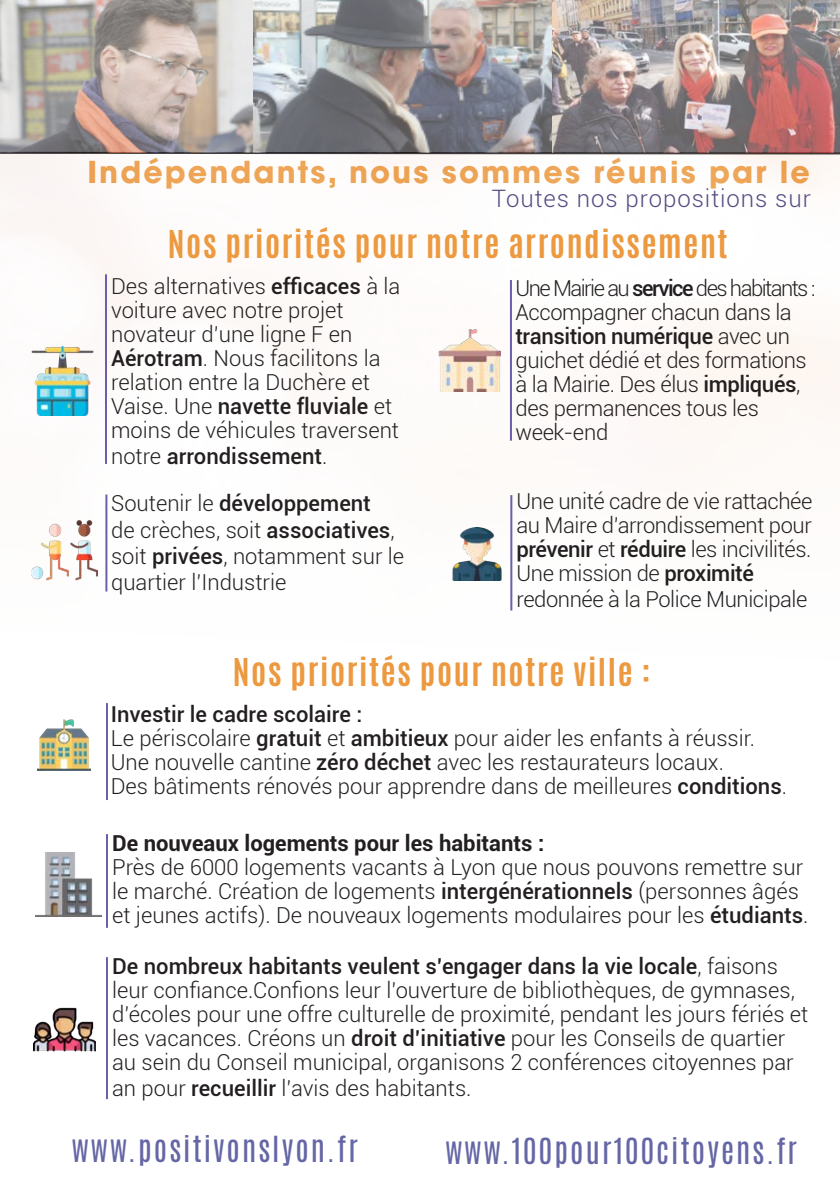
<style>
.page{position:relative;width:840px;height:1191px;background:#fff}
.page>*{position:absolute;margin:0;border:0;box-sizing:border-box;transform-origin:0 0}
.t1{font:700 32px "Antonio";letter-spacing:.05em;color:#ec993f}
.t2{font:30px "Antonio";letter-spacing:.07em;color:#6566a5}
.t3{font:700 30px "ITC Avant Garde Pro";letter-spacing:.07em;color:#ec993f}
.t4{font:300 24px "Roboto";letter-spacing:.04em;color:#534b82}
.t5{font:300 22px/24px "Roboto";color:#231f20}
.t6{font:300 22px/24px "Roboto";letter-spacing:-.02em;color:#231f20}
.t7{font:500 22px "Roboto";color:#231f20}
.t8{font:700 22px "Roboto";color:#231f20}
.t9{font:300 22px "Roboto";letter-spacing:-.07em;color:#231f20}
.s1{font-weight:500}
.s2{font-weight:300}
</style>
<div class="page">
<img style="left:0;top:152px;width:839px;height:948px">
<img style="left:0;top:0;width:253px;height:152px">
<img style="left:253px;top:0;width:299px;height:152px">
<img style="left:552px;top:0;width:287px;height:152px">
<img style="left:31px;top:347px;width:63px;height:69px">
<img style="left:31px;top:518px;width:66px;height:65px">
<img style="left:445px;top:527px;width:63px;height:53px">
<hr style="left:510px;top:495px;width:2px;height:115px;background:#6a5fa9">
<hr style="left:509px;top:280px;width:2px;height:161px;background:#6a5fa9">
<hr style="left:105px;top:274px;width:2px;height:190px;background:#6a5fa9">
<hr style="left:105px;top:494px;width:2px;height:97px;background:#6a5fa9">
<hr style="left:106px;top:703px;width:2px;height:97px;background:#6a5fa9">
<hr style="left:106px;top:834px;width:2px;height:93px;background:#6a5fa9">
<hr style="left:106px;top:957px;width:2px;height:142px;background:#6a5fa9">
<img style="left:37px;top:719px;width:53px;height:52px">
<img style="left:36px;top:852px;width:65px;height:64px">
<img style="left:33px;top:1000px;width:63px;height:58px">
<img style="left:438px;top:329px;width:62px;height:62px">
<p class="t3" style="left:87px;top:152px;width:723px">Indépendants, nous sommes réunis par le</p>
<p class="t4" style="left:491px;top:182px;width:320px">Toutes nos propositions sur</p>
<p class="t1" style="left:168px;top:220px;width:561px">Nos priorités pour notre arrondissement</p>
<p class="t5" style="left:111px;top:273px;width:291px">Des alternatives <span class="s1">efficaces</span> à la voiture avec notre projet novateur d’une ligne F en<br><span class="s1">Aérotram</span>. Nous facilitons la relation entre la Duchère et<br>Vaise. Une <span class="s1">navette fluviale</span> et moins de véhicules traversent</p>
<p class="t7" style="left:111px;top:441px;width:218px"><span class="s2">notre</span> arrondissement<span class="s2">.</span></p>
<p class="t9" style="left:515px;top:273px;width:301px">Une Mairie au <span class="s1">service</span> des habitants :</p>
<p class="t6" style="left:515px;top:299px;width:292px">Accompagner chacun dans la <span class="s1">transition numérique</span> avec un guichet dédié et des formations à la Mairie. Des élus <span class="s1">impliqués</span>, des permanences tous les week-end</p>
<p class="t5" style="left:111px;top:489px;width:294px;line-height:26.4px">Soutenir le <span class="s1">développement<br></span>de crèches, soit <span class="s1">associatives</span>, soit <span class="s1">privées</span>, notamment sur le quartier l’Industrie</p>
<p class="t5" style="left:516px;top:488px;width:297px;text-align:justify">Une unité cadre de vie rattachée au Maire d’arrondissement pour <span class="s1">prévenir</span> et <span class="s1">réduire</span> les incivilités.</p>
<p class="t6" style="left:516px;top:559px;width:292px;line-height:26.4px">Une mission de <span class="s1">proximité </span>redonnée à la Police Municipale</p>
<p class="t1" style="left:233px;top:648px;width:419px">Nos priorités pour notre ville :</p>
<p class="t7" style="left:111px;top:699px;width:253px">Investir le cadre scolaire :</p>
<p class="t5" style="left:111px;top:726px;width:645px">Le périscolaire <span class="s1">gratuit</span> et <span class="s1">ambitieux</span> pour aider les enfants à réussir.</p>
<p class="t5" style="left:111px;top:750px;width:614px">Une nouvelle cantine <span class="s1">zéro déchet</span> avec les restaurateurs locaux.</p>
<p class="t5" style="left:111px;top:774px;width:677px">Des bâtiments rénovés pour apprendre dans de meilleures <span class="s1">conditions</span>.</p>
<p class="t8" style="left:112px;top:827px;width:433px">De nouveaux logements pour les habitants :</p>
<p class="t5" style="left:112px;top:854px;width:697px">Près de 6000 logements vacants à Lyon que nous pouvons remettre sur le marché. Création de logements <span class="s1">intergénérationnels</span> (personnes âgés et jeunes actifs). De nouveaux logements modulaires pour les <span class="s1">étudiants</span>.</p>
<p class="t5" style="left:112px;top:953px;width:697px"><span class="s1">De nombreux habitants veulent s’engager dans la vie locale</span>, faisons leur confiance.Confions leur l’ouverture de bibliothèques, de gymnases, d’écoles pour une offre culturelle de proximité, pendant les jours fériés et les vacances. Créons un <span class="s1">droit d’initiative</span> pour les Conseils de quartier au sein du Conseil municipal, organisons 2 conférences citoyennes par</p>
<p class="t5" style="left:112px;top:1075px;width:360px">an pour <span class="s1">recueillir</span> l’avis des habitants.</p>
<p class="t2" style="left:72px;top:1127px;width:287px">www.positivonslyon.fr</p>
<p class="t2" style="left:445px;top:1128px;width:353px">www.100pour100citoyens.fr</p>
</div>
